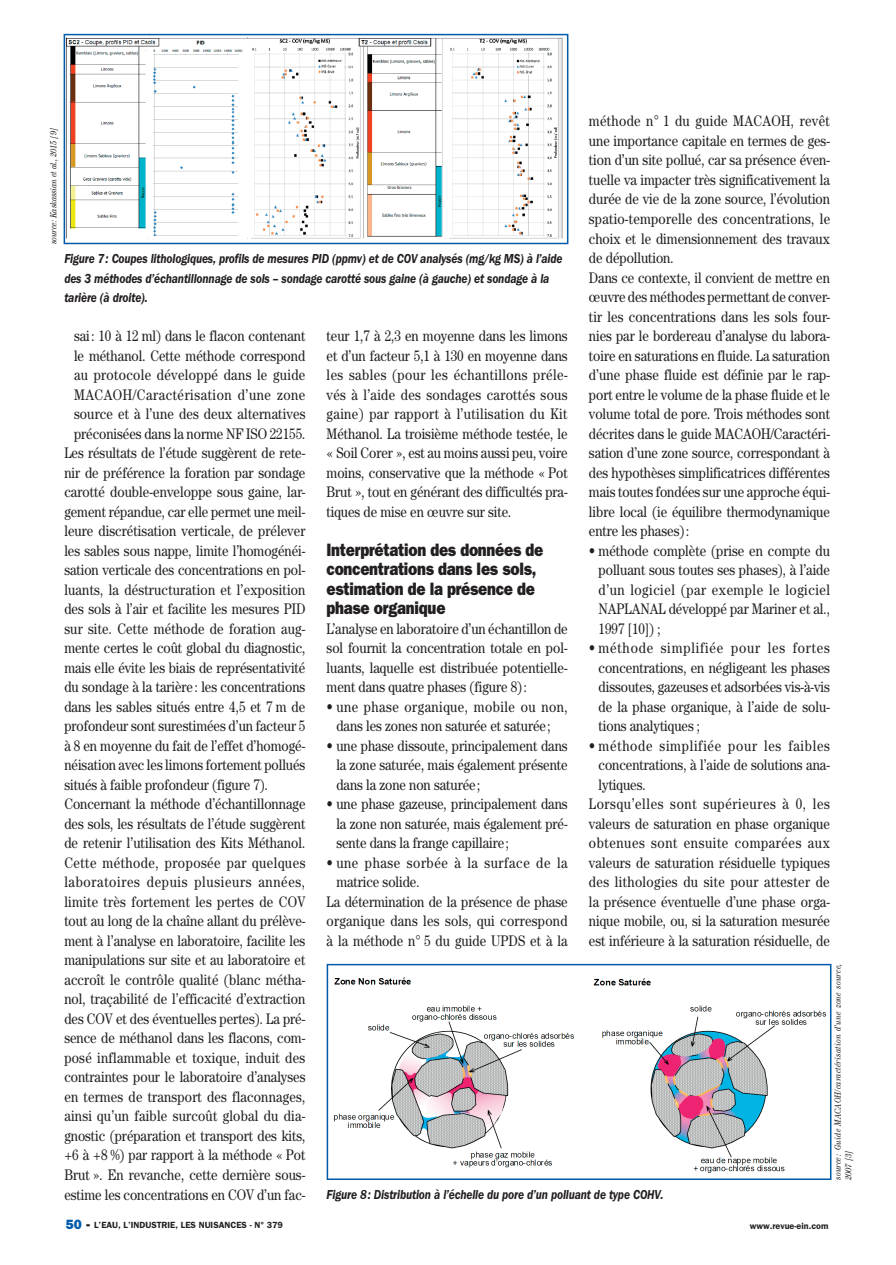
<style>
.page{position:relative;width:896px;height:1265px;background:#fff}
.page>*{position:absolute;margin:0;border:0;box-sizing:border-box;transform-origin:0 0}
.t1{font:18px/19.5px "ITC Franklin Gothic Std Hvy";letter-spacing:-.015em;color:#231f20;scale:.85 1}
.t2{font:15.3px/19.5px "Century Std";letter-spacing:-.005em;color:#231f20;text-align:justify;scale:.85 1}
.t3{font:15.3px "Century Std";letter-spacing:.015em;color:#231f20;scale:.85 1}
.t4{font:15.3px "Century Std";letter-spacing:.02em;color:#231f20;scale:.85 1}
.t5{font:15.3px "Century Std";letter-spacing:.045em;color:#231f20;scale:.85 1}
.t6{font:15.3px "Century Std";letter-spacing:.05em;color:#231f20;scale:.85 1}
.t7{font:15.3px "Century Std";letter-spacing:.03em;color:#231f20;scale:.85 1}
.t8{font:15.3px "Century Std";letter-spacing:.035em;color:#231f20;scale:.85 1}
.t9{font:15.3px "Century Std";letter-spacing:.025em;color:#231f20;scale:.85 1}
.t10{font:15.3px "Century Std";letter-spacing:.04em;color:#231f20;scale:.85 1}
.t11{font:italic 600 13.5px/19.5px "ITC Franklin Gothic Std";letter-spacing:-.015em;color:#231f20;scale:.85 1}
.t12{font:italic 9px/10.5px "Century Std";letter-spacing:.02em;color:#231f20;scale:.85 1}
.t13{font:600 9px "ITC Franklin Gothic Std";color:#231f20}
.t14{font:italic 9px "Century Std";letter-spacing:-.015em;color:#231f20;scale:.85 1}
.s1{font-family:"ITC Franklin Gothic Std Hvy";font-weight:400;font-size:13.5px;color:#015aaa}
.s2{font-family:"ITC Franklin Gothic Std Hvy";font-weight:400;font-size:13.5px}
</style>
<div class="page">
<img style="left:67px;top:37px;width:496px;height:202px">
<div style="left:64px;top:34px;width:504px;height:210px;border:2px solid #015aaa"></div>
<img style="left:333px;top:977px;width:494px;height:196px">
<div style="left:327px;top:963px;width:504px;height:216px;border:2px solid #015aaa"></div>
<p class="t2" style="left:589px;top:111px;width:285px;text-align:left">méthode n° 1 du guide MACAOH, revêt une importance capitale en termes de ges&shy;tion d’un site pollué, car sa présence éven&shy;tuelle va impacter très significativement la durée de vie de la zone source, l’évolution spatio-temporelle des concentrations, le choix et le dimensionnement des travaux de dépollution.<br>Dans ce contexte, il convient de mettre en œuvre des méthodes permettant de conver&shy;tir les concentrations dans les sols four&shy;nies par le bordereau d’analyse du labora&shy;toire en saturations en fluide. La saturation d’une phase fluide est définie par le rap&shy;port entre le volume de la phase fluide et le volume total de pore. Trois méthodes sont décrites dans le guide MACAOH/Caractéri&shy;sation d’une zone source, correspondant à des hypothèses simplificatrices différentes mais toutes fondées sur une approche équi&shy;libre local (ie équilibre thermodynamique entre les phases):</p>
<p class="t2" style="left:598px;top:540px;width:274px;text-indent:-10px">• méthode complète (prise en compte du polluant sous toutes ses phases), à l’aide d’un logiciel (par exemple le logiciel NAPLANAL développé par Mariner et al., 1997 [10]) ;</p>
<p class="t2" style="left:598px;top:638px;width:274px;text-indent:-10px">• méthode simplifiée pour les fortes concentrations, en négligeant les phases dissoutes, gazeuses et adsorbées vis-à-vis de la phase organique, à l’aide de solu&shy;tions analytiques ;</p>
<p class="t6" style="left:589px;top:736px;width:285px">• méthode simplifiée pour les faibles</p>
<p class="t2" style="left:598px;top:755px;width:274px">concentrations, à l’aide de solutions ana-</p>
<p class="t2" style="left:598px;top:774px;width:57px">lytiques.</p>
<p class="t5" style="left:589px;top:795px;width:285px">Lorsqu’elles sont supérieures à 0, les</p>
<p class="t2" style="left:589px;top:813px;width:285px">valeurs de saturation en phase organique</p>
<p class="t5" style="left:589px;top:834px;width:285px">obtenues sont ensuite comparées aux</p>
<p class="t2" style="left:589px;top:852px;width:285px">valeurs de saturation résiduelle typiques</p>
<p class="t7" style="left:589px;top:873px;width:285px">des lithologies du site pour attester de</p>
<p class="t2" style="left:589px;top:891px;width:285px">la présence éventuelle d’une phase orga-</p>
<p class="t2" style="left:589px;top:911px;width:285px">nique mobile, ou, si la saturation mesurée</p>
<p class="t2" style="left:589px;top:930px;width:285px">est inférieure à la saturation résiduelle, de</p>
<p class="t14" style="left:48px;top:244px;width:138px;rotate:-90deg">source: Kaskassian et al., 2015 [9]</p>
<p class="t11" style="left:64px;top:249px;width:587px">Figure 7: Coupes lithologiques, profils de mesures PID (ppmv) et de COV analysés (mg/kg MS) à l’aide des 3 méthodes d’échantillonnage de sols – sondage carotté sous gaine (à gauche) et sondage à la tarière (à droite).</p>
<p class="t2" style="left:74px;top:326px;width:274px">sai: 10 à 12 ml) dans le flacon contenant</p>
<p class="t2" style="left:74px;top:345px;width:273px">le méthanol. Cette méthode correspond</p>
<p class="t9" style="left:74px;top:366px;width:274px">au protocole développé dans le guide</p>
<p class="t10" style="left:74px;top:385px;width:274px">MACAOH/Caractérisation d’une zone</p>
<p class="t2" style="left:74px;top:404px;width:274px">source et à l’une des deux alternatives</p>
<p class="t2" style="left:74px;top:423px;width:274px">préconisées dans la norme NF ISO 22155.</p>
<p class="t2" style="left:64px;top:443px;width:285px">Les résultats de l’étude suggèrent de rete-</p>
<p class="t2" style="left:64px;top:462px;width:285px">nir de préférence la foration par sondage</p>
<p class="t2" style="left:64px;top:482px;width:285px">carotté double-enveloppe sous gaine, lar-</p>
<p class="t2" style="left:64px;top:501px;width:285px">gement répandue, car elle permet une meil-</p>
<p class="t2" style="left:64px;top:521px;width:285px">leure discrétisation verticale, de prélever</p>
<p class="t2" style="left:64px;top:540px;width:285px">les sables sous nappe, limite l’homogénéi-</p>
<p class="t2" style="left:64px;top:560px;width:285px">sation verticale des concentrations en pol-</p>
<p class="t3" style="left:64px;top:580px;width:285px">luants, la déstructuration et l’exposition</p>
<p class="t2" style="left:64px;top:599px;width:285px">des sols à l’air et facilite les mesures PID</p>
<p class="t3" style="left:64px;top:619px;width:285px">sur site. Cette méthode de foration aug-</p>
<p class="t2" style="left:64px;top:638px;width:285px">mente certes le coût global du diagnostic,</p>
<p class="t2" style="left:64px;top:657px;width:285px">mais elle évite les biais de représentativité</p>
<p class="t2" style="left:64px;top:677px;width:285px">du sondage à la tarière: les concentrations</p>
<p class="t2" style="left:64px;top:696px;width:285px">dans les sables situés entre 4,5 et 7 m de</p>
<p class="t2" style="left:64px;top:716px;width:285px">profondeur sont surestimées d’un facteur 5</p>
<p class="t2" style="left:64px;top:735px;width:285px">à 8 en moyenne du fait de l’effet d’homogé-</p>
<p class="t2" style="left:64px;top:755px;width:285px">néisation avec les limons fortement pollués</p>
<p class="t2" style="left:64px;top:774px;width:241px">situés à faible profondeur (figure 7).</p>
<p class="t2" style="left:64px;top:794px;width:285px">Concernant la méthode d’échantillonnage</p>
<p class="t2" style="left:64px;top:813px;width:285px">des sols, les résultats de l’étude suggèrent</p>
<p class="t2" style="left:64px;top:833px;width:285px">de retenir l’utilisation des Kits Méthanol.</p>
<p class="t8" style="left:64px;top:853px;width:285px">Cette méthode, proposée par quelques</p>
<p class="t6" style="left:64px;top:873px;width:285px">laboratoires depuis plusieurs années,</p>
<p class="t4" style="left:64px;top:892px;width:285px">limite très fortement les pertes de COV</p>
<p class="t2" style="left:64px;top:911px;width:285px">tout au long de la chaîne allant du prélève-</p>
<p class="t2" style="left:64px;top:930px;width:285px">ment à l’analyse en laboratoire, facilite les</p>
<p class="t2" style="left:64px;top:950px;width:285px">manipulations sur site et au laboratoire et</p>
<p class="t2" style="left:64px;top:969px;width:285px">accroît le contrôle qualité (blanc métha-</p>
<p class="t2" style="left:64px;top:989px;width:285px">nol, traçabilité de l’efficacité d’extraction</p>
<p class="t2" style="left:64px;top:1008px;width:285px">des COV et des éventuelles pertes). La pré-</p>
<p class="t2" style="left:64px;top:1028px;width:285px">sence de méthanol dans les flacons, com-</p>
<p class="t4" style="left:64px;top:1048px;width:285px">posé inflammable et toxique, induit des</p>
<p class="t2" style="left:64px;top:1067px;width:285px">contraintes pour le laboratoire d’analyses</p>
<p class="t3" style="left:64px;top:1087px;width:285px">en termes de transport des flaconnages,</p>
<p class="t3" style="left:64px;top:1107px;width:285px">ainsi qu’un faible surcoût global du dia-</p>
<p class="t2" style="left:64px;top:1125px;width:285px">gnostic (préparation et transport des kits,</p>
<p class="t2" style="left:64px;top:1145px;width:285px">+6 à +8 %) par rapport à la méthode « Pot</p>
<p class="t2" style="left:64px;top:1164px;width:285px">Brut ». En revanche, cette dernière sous-</p>
<p class="t2" style="left:64px;top:1184px;width:285px">estime les concentrations en COV d’un fac-</p>
<p class="t2" style="left:327px;top:326px;width:285px">teur 1,7 à 2,3 en moyenne dans les limons et d’un facteur 5,1 à 130 en moyenne dans les sables (pour les échantillons préle&shy;vés à l’aide des sondages carottés sous gaine) par rapport à l’utilisation du Kit Méthanol. La troisième méthode testée, le « Soil Corer », est au moins aussi peu, voire moins, conservative que la méthode « Pot Brut », tout en générant des difficultés pra&shy;tiques de mise en œuvre sur site.</p>
<p class="t1" style="left:327px;top:539px;width:256px">Interprétation des données de concentrations dans les sols, estimation de la présence de phase organique</p>
<p class="t2" style="left:327px;top:618px;width:285px">L’analyse en laboratoire d’un échantillon de sol fournit la concentration totale en pol&shy;luants, laquelle est distribuée potentielle&shy;ment dans quatre phases (figure 8):</p>
<p class="t2" style="left:327px;top:696px;width:285px;text-align:center">• une phase organique, mobile ou non, dans les zones non saturée et saturée;</p>
<p class="t2" style="left:336px;top:735px;width:274px;text-indent:-10px">• une phase dissoute, principalement dans la zone saturée, mais également présente dans la zone non saturée;</p>
<p class="t2" style="left:336px;top:794px;width:274px;text-indent:-10px">• une phase gazeuse, principalement dans la zone non saturée, mais également pré&shy;sente dans la frange capillaire;</p>
<p class="t5" style="left:327px;top:853px;width:285px">• une phase sorbée à la surface de la</p>
<p class="t2" style="left:336px;top:872px;width:99px">matrice solide.</p>
<p class="t2" style="left:327px;top:891px;width:285px">La détermination de la présence de phase</p>
<p class="t4" style="left:327px;top:912px;width:285px">organique dans les sols, qui correspond</p>
<p class="t2" style="left:327px;top:930px;width:285px">à la méthode n° 5 du guide UPDS et à la</p>
<p class="t12" style="left:832px;top:1179px;width:256px;rotate:-90deg">source : Guide MACAOH/caractérisation d’une zone source,<br>2007 [3]</p>
<p class="t11" style="left:327px;top:1185px;width:398px">Figure 8: Distribution à l’échelle du pore d’un polluant de type COHV.</p>
<p class="t13" style="left:66px;top:1219px;width:219px"><span class="s1">50</span> <span class="s2">-</span> L’EAU, L’INDUSTRIE, LES NUISANCES - N° 379</p>
<p class="t13" style="left:750px;top:1220px;width:80px">www.revue-ein.com</p>
</div>
